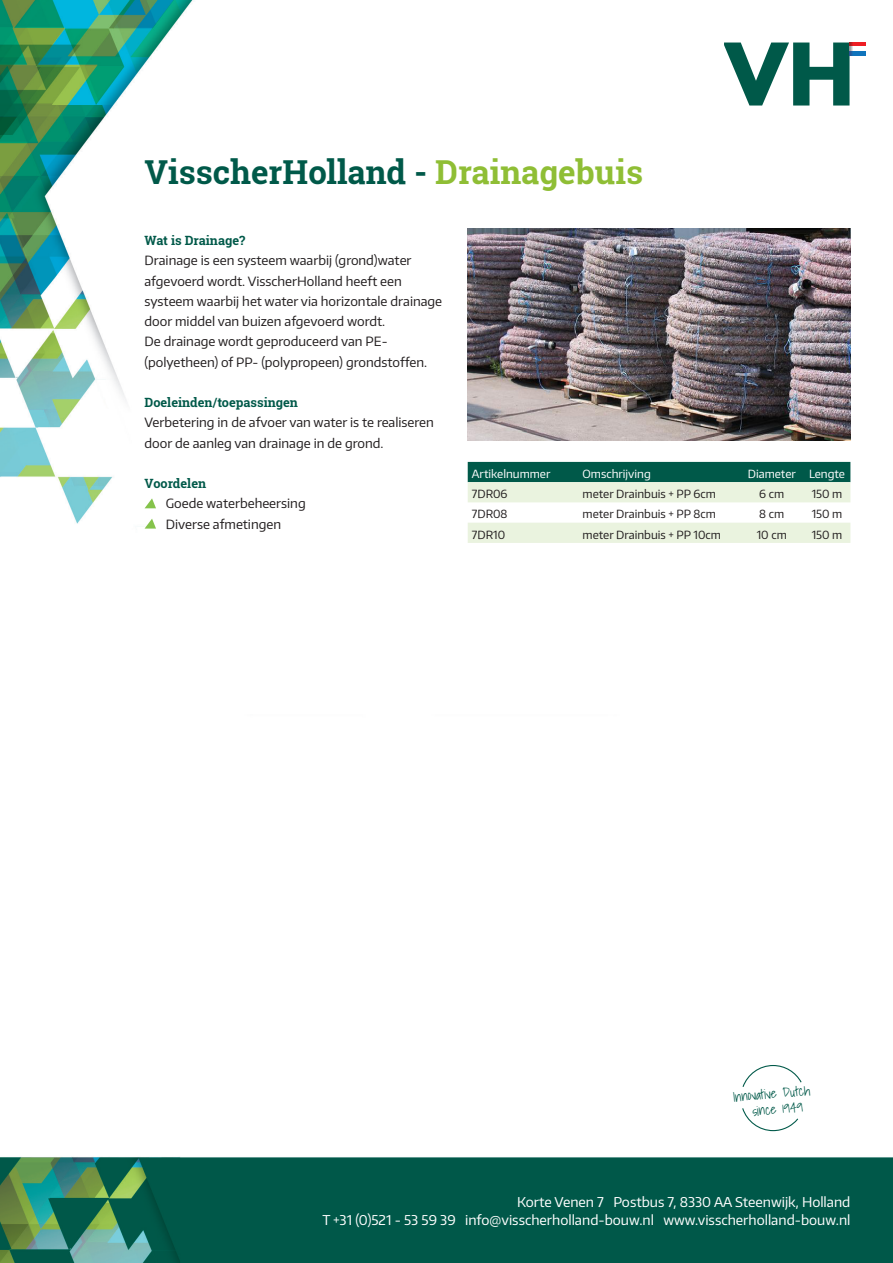
<style>
.page{position:relative;width:893px;height:1263px;background:#fff}
.page>*{position:absolute;margin:0;border:0;box-sizing:border-box;transform-origin:0 0}
.Kop_VH_groen{font:700 33px "Roboto Slab";color:#005949}
.t1{font:13.5px/18px "Encode Sans";color:#fff;text-align:right}
.t2{font:300 13.2px/15.9px "Shadows Into";color:#005949}
.Basistekst{font:12.75px/20.2px "Encode Sans";color:#231f20}
.Basistekst-2{font:700 12.75px "Roboto Slab";color:#005949}
.t3{font:11.25px "Encode Sans";color:#231f20}
.t4{font:11.25px "Encode Sans";color:#fff}
.s1{color:#8fbe35}
</style>
<div class="page">
<img style="left:0;top:0;width:893px;height:1263px">
<svg style="left:742px;top:1064px;width:61px;height:24px"></svg>
<svg style="left:741px;top:1107px;width:58px;height:25px"></svg>
<svg style="left:724px;top:43px;width:125px;height:63px"></svg>
<svg style="left:849px;top:43px;width:17px;height:4px"></svg>
<svg style="left:849px;top:47px;width:17px;height:4px"></svg>
<svg style="left:849px;top:51px;width:17px;height:5px"></svg>
<img style="left:468px;top:228px;width:382px;height:213px">
<svg style="left:145px;top:498px;width:11px;height:10px"></svg>
<svg style="left:145px;top:519px;width:11px;height:10px"></svg>
<svg style="left:468px;top:462px;width:382px;height:81px"></svg>
<p class="Kop_VH_groen" style="left:145px;top:150px;width:500px">VisscherHolland - <span class="s1">Drainagebuis</span></p>
<p class="Basistekst-2" style="left:145px;top:232px;width:102px">Wat is Drainage?</p>
<p class="Basistekst" style="left:145px;top:250px;width:299px">Drainage is een systeem waarbij (grond)water afgevoerd wordt. VisscherHolland heeft een systeem waarbij het water via horizontale drainage door middel van buizen afgevoerd wordt.</p>
<p class="Basistekst" style="left:145px;top:331px;width:284px">De drainage wordt geproduceerd van PE-(polyetheen) of PP- (polypropeen) grondstoffen.</p>
<p class="Basistekst-2" style="left:145px;top:394px;width:155px">Doeleinden/toepassingen</p>
<p class="Basistekst" style="left:145px;top:412px;width:291px">Verbetering in de afvoer van water is te realiseren door de aanleg van drainage in de grond.</p>
<p class="Basistekst-2" style="left:145px;top:475px;width:63px">Voordelen</p>
<p class="Basistekst" style="left:166px;top:493px;width:141px">Goede waterbeheersing</p>
<p class="Basistekst" style="left:166px;top:513px;width:117px">Diverse afmetingen</p>
<p class="t4" style="left:472px;top:466px;width:80px">Artikelnummer</p>
<p class="t4" style="left:582px;top:466px;width:70px">Omschrijving</p>
<p class="t4" style="left:748px;top:466px;width:50px">Diameter</p>
<p class="t4" style="left:809px;top:466px;width:38px">Lengte</p>
<p class="t3" style="left:472px;top:486px;width:37px">7DR06</p>
<p class="t3" style="left:582px;top:486px;width:135px">meter Drainbuis + PP 6cm</p>
<p class="t3" style="left:759px;top:486px;width:27px">6 cm</p>
<p class="t3" style="left:812px;top:486px;width:32px">150 m</p>
<p class="t3" style="left:472px;top:507px;width:37px">7DR08</p>
<p class="t3" style="left:582px;top:507px;width:135px">meter Drainbuis + PP 8cm</p>
<p class="t3" style="left:759px;top:507px;width:27px">8 cm</p>
<p class="t3" style="left:812px;top:507px;width:32px">150 m</p>
<p class="t3" style="left:472px;top:527px;width:35px">7DR10</p>
<p class="t3" style="left:582px;top:527px;width:140px">meter Drainbuis + PP 10cm</p>
<p class="t3" style="left:757px;top:527px;width:32px">10 cm</p>
<p class="t3" style="left:812px;top:527px;width:32px">150 m</p>
<p class="t2" style="left:750px;top:1087px;width:61px;text-indent:-18px;rotate:-5deg">Innovative Dutch since 1949</p>
<p class="t1" style="left:322px;top:1192px;width:530px">Korte Venen 7 Postbus 7, 8330 AA Steenwijk, Holland<br>T +31 (0)521 - 53 59 39 info@visscherholland-bouw.nl www.visscherholland-bouw.nl</p>
</div>
